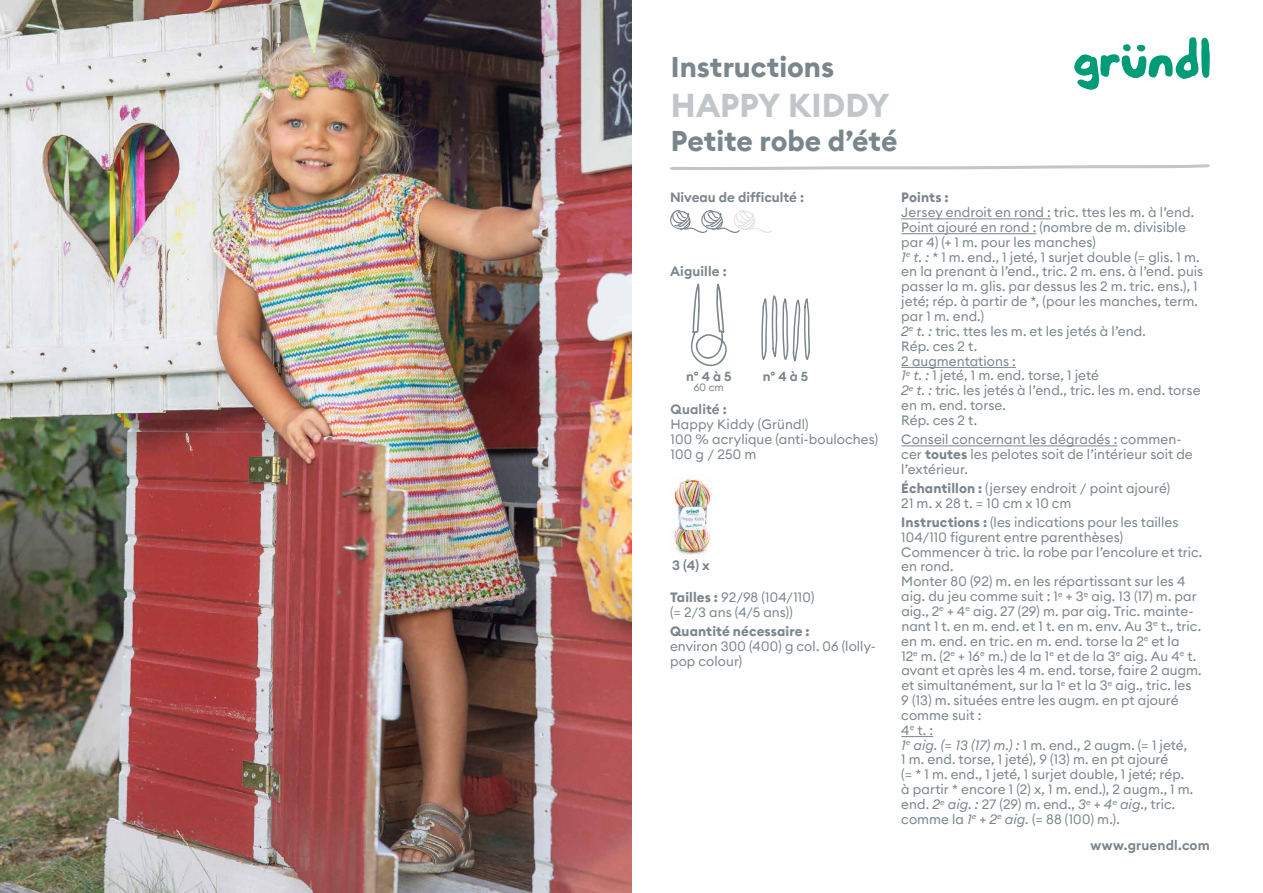
<style>
.page{position:relative;width:1263px;height:893px;background:#fff}
.page>*{position:absolute;margin:0;border:0;box-sizing:border-box;transform-origin:0 0}
.t1{font:700 33px "Euclid Circular B";letter-spacing:-.005em;color:#c2c6c9}
.t2{font:700 28.5px "Euclid Circular B";color:#7b868c}
.t3{font:13.5px/14.9px "Euclid Circular B";letter-spacing:.005em;color:#7b868c}
.t4{font:600 13.5px "Euclid Circular B";letter-spacing:.01em;color:#7b868c}
.t5{font:700 13.5px "Euclid Circular B";letter-spacing:.01em;color:#7b868c}
.t6{font:600 13.05px "Euclid Circular B";color:#7b868c}
.t7{font:10.5px "Euclid Circular B";color:#7b868c}
.s1{font-weight:700}
.s2{font-style:italic}
</style>
<div class="page">
<svg style="left:691px;top:283px;width:36px;height:84px"></svg>
<svg style="left:761px;top:295px;width:49px;height:67px"></svg>
<svg style="left:1074px;top:37px;width:136px;height:53px"></svg>
<hr style="left:901px;top:218px;width:150px;height:1px;background:#7b868c">
<hr style="left:901px;top:233px;width:135px;height:1px;background:#7b868c">
<hr style="left:901px;top:367px;width:115px;height:1px;background:#7b868c">
<hr style="left:901px;top:445px;width:216px;height:1px;background:#7b868c">
<svg style="left:901px;top:736px;width:32px;height:1px"></svg>
<img style="left:674px;top:475px;width:37px;height:80px">
<svg style="left:670px;top:210px;width:102px;height:23px"></svg>
<img style="left:0;top:0;width:631px;height:893px">
<svg style="left:670px;top:164px;width:540px;height:6px"></svg>
<h2 class="t2" style="left:671px;top:48px;width:165px">Instructions</h2>
<h1 class="t1" style="left:671px;top:84px;width:220px">HAPPY KIDDY</h1>
<h2 class="t2" style="left:671px;top:122px;width:228px">Petite robe d’été</h2>
<p class="t4" style="left:670px;top:189px;width:135px">Niveau de difficulté :</p>
<p class="t4" style="left:670px;top:262px;width:58px">Aiguille :</p>
<p class="t6" style="left:686px;top:368px;width:47px">n° 4 à 5</p>
<p class="t7" style="left:694px;top:381px;width:32px">60 cm</p>
<p class="t6" style="left:763px;top:368px;width:47px">n° 4 à 5</p>
<p class="t4" style="left:670px;top:401px;width:58px">Qualité :</p>
<p class="t3" style="left:670px;top:417px;width:209px">Happy Kiddy (Gründl)<br>100 % acrylique (anti-bouloches)<br>100 g / 250 m</p>
<p class="t4" style="left:672px;top:557px;width:39px">3 (4) x</p>
<p class="t3" style="left:670px;top:590px;width:146px"><span class="s1">Tailles :</span> 92/98 (104/110) (= 2/3 ans (4/5 ans))</p>
<p class="t5" style="left:670px;top:623px;width:141px">Quantité nécessaire :</p>
<p class="t3" style="left:670px;top:639px;width:208px">environ 300 (400) g col. 06 (lolly&shy;pop colour)</p>
<p class="t5" style="left:901px;top:189px;width:49px">Points :</p>
<p class="t3" style="left:901px;top:205px;width:303px">Jersey endroit en rond : tric. ttes les m. à l’end.<br>Point ajouré en rond : (nombre de m. divisible par 4) (+ 1 m. pour les manches)<br><span class="s2">1</span><sup>e</sup> <span class="s2">t. :</span> * 1 m. end., 1 jeté, 1 surjet double (= glis. 1 m. en la prenant à l’end., tric. 2 m. ens. à l’end. puis passer la m. glis. par dessus les 2 m. tric. ens.), 1 jeté; rép. à partir de *, (pour les manches, term. par 1 m. end.)<br><span class="s2">2</span><sup>e</sup> <span class="s2">t. :</span> tric. ttes les m. et les jetés à l’end.<br>Rép. ces 2 t.<br>2 augmentations :<br><span class="s2">1</span><sup>e</sup> <span class="s2">t. :</span> 1 jeté, 1 m. end. torse, 1 jeté<br><span class="s2">2</span><sup>e</sup> <span class="s2">t. :</span> tric. les jetés à l’end., tric. les m. end. torse en m. end. torse.<br>Rép. ces 2 t.</p>
<p class="t3" style="left:901px;top:432px;width:293px">Conseil concernant les dégradés : commen&shy;cer <span class="s1">toutes</span> les pelotes soit de l’intérieur soit de l’extérieur.</p>
<p class="t3" style="left:901px;top:481px;width:270px"><span class="s1">Échantillon :</span> (jersey endroit / point ajouré)<br>21 m. x 28 t. = 10 cm x 10 cm</p>
<p class="t3" style="left:901px;top:514px;width:303px"><span class="s1">Instructions :</span> (les indications pour les tailles 104/110 figurent entre parenthèses)<br>Commencer à tric. la robe par l’encolure et tric. en rond.<br>Monter 80 (92) m. en les répartissant sur les 4 aig. du jeu comme suit : 1<sup>e</sup> + 3<sup>e</sup> aig. 13 (17) m. par aig., 2<sup>e</sup> + 4<sup>e</sup> aig. 27 (29) m. par aig. Tric. mainte&shy;nant 1 t. en m. end. et 1 t. en m. env. Au 3<sup>e</sup> t., tric. en m. end. en tric. en m. end. torse la 2<sup>e</sup> et la<br>12<sup>e</sup> m. (2<sup>e</sup> + 16<sup>e</sup> m.) de la 1<sup>e</sup> et de la 3<sup>e</sup> aig. Au 4<sup>e</sup> t. avant et après les 4 m. end. torse, faire 2 augm. et simultanément, sur la 1<sup>e</sup> et la 3<sup>e</sup> aig., tric. les 9 (13) m. situées entre les augm. en pt ajouré comme suit :<br>4<sup>e</sup> t. :<br><span class="s2">1</span><sup>e</sup> <span class="s2">aig. (= 13 (17) m.) :</span> 1 m. end., 2 augm. (= 1 jeté,<br>1 m. end. torse, 1 jeté), 9 (13) m. en pt ajouré<br>(= * 1 m. end., 1 jeté, 1 surjet double, 1 jeté; rép.<br>à partir * encore 1 (2) x, 1 m. end.), 2 augm., 1 m. end. <span class="s2">2</span><sup>e</sup> <span class="s2">aig. :</span> 27 (29) m. end., <span class="s2">3</span><sup>e</sup> <span class="s2">+ 4</span><sup>e</sup> <span class="s2">aig</span>., tric. comme la <span class="s2">1</span><sup>e</sup> <span class="s2">+ 2</span><sup>e</sup> <span class="s2">aig.</span> (= 88 (100) m.).</p>
<p class="t4" style="left:1091px;top:836px;width:121px">www.gruendl.com</p>
</div>
